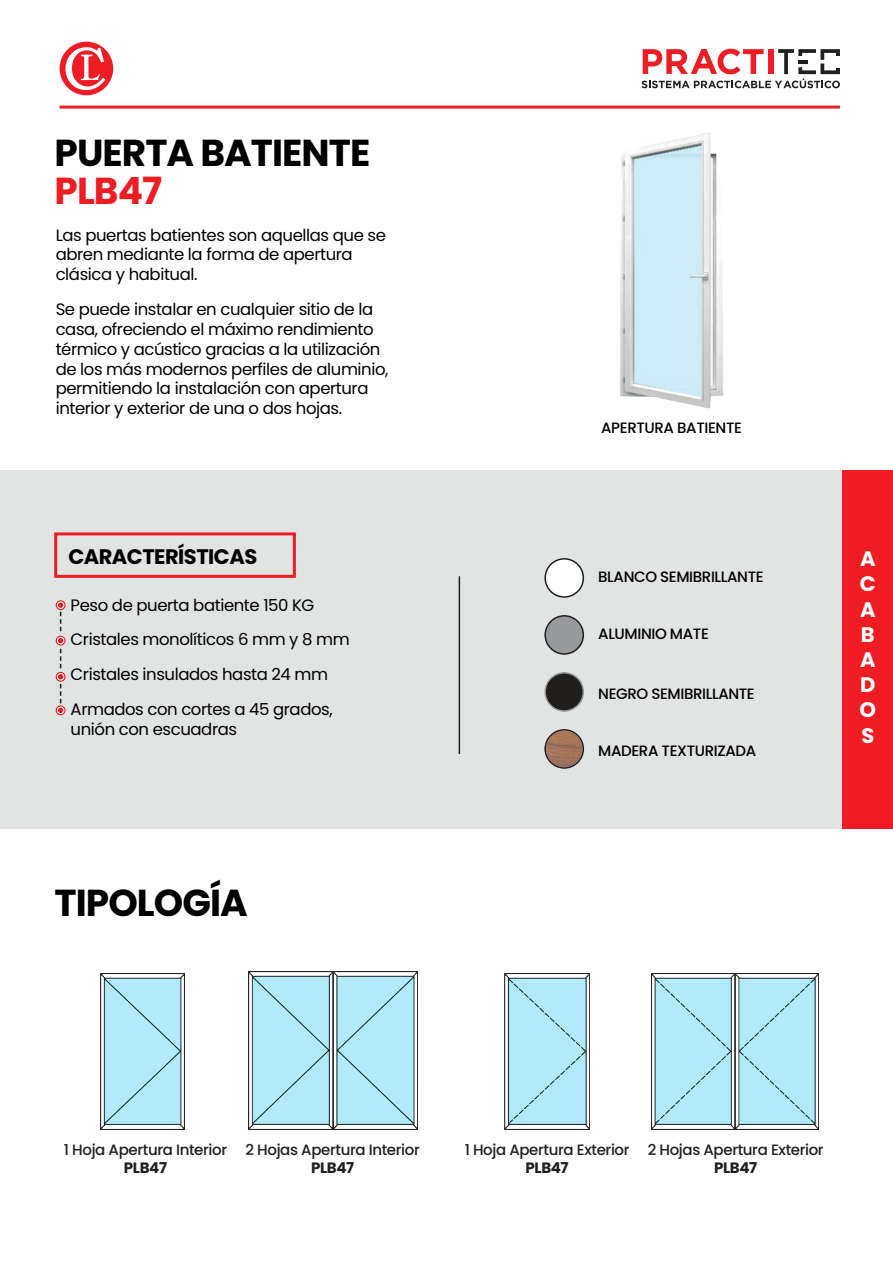
<style>
.page{position:relative;width:893px;height:1263px;background:#fff}
.page>*{position:absolute;margin:0;border:0;box-sizing:border-box;transform-origin:0 0}
.t1{font:700 37.5px "Poppins";letter-spacing:-.025em;color:#000001}
.t2{font:700 37.5px "Poppins";letter-spacing:-.025em;color:#ee1d23}
.t3{font:700 21px "Poppins";letter-spacing:-.025em;color:#000001}
.t4{font:700 21px/25.2px "Poppins";color:#fff;text-align:justify}
.t5{font:16.5px/19.8px "Poppins";letter-spacing:-.025em;color:#000001}
.t6{font:500 15px "Poppins";letter-spacing:-.025em;color:#231f20}
.t7{font:500 15px "Poppins";letter-spacing:-.025em;color:#000001}
.t8{font:700 15px "Poppins";letter-spacing:-.025em;color:#231f20}
</style>
<div class="page">
<svg style="left:642px;top:49px;width:198px;height:39px"></svg>
<hr style="left:60px;top:106px;width:780px;height:3px;background:#ee1d23">
<div style="left:60px;top:42px;width:53px;height:53px;background:#ee1d23;border-radius:50%"></div>
<svg style="left:65px;top:47px;width:40px;height:43px"></svg>
<div style="left:0;top:470px;width:893px;height:358px;background:#e1e4e2"></div>
<div style="left:842px;top:470px;width:51px;height:358px;background:#ee1d23"></div>
<svg style="left:544px;top:558px;width:40px;height:40px"></svg>
<svg style="left:544px;top:615px;width:40px;height:40px"></svg>
<svg style="left:544px;top:672px;width:40px;height:40px"></svg>
<svg style="left:544px;top:729px;width:40px;height:40px"></svg>
<svg style="left:56px;top:600px;width:10px;height:10px"></svg>
<svg style="left:56px;top:636px;width:10px;height:9px"></svg>
<svg style="left:56px;top:672px;width:10px;height:10px"></svg>
<svg style="left:56px;top:705px;width:10px;height:10px"></svg>
<svg style="left:57px;top:601px;width:7px;height:113px"></svg>
<div style="left:54px;top:532px;width:242px;height:46px;border:3px solid #ee1d23"></div>
<hr style="left:459px;top:576px;width:1px;height:178px;background:#231f20">
<img style="left:620px;top:132px;width:104px;height:277px">
<img style="left:248px;top:971px;width:170px;height:158px">
<img style="left:100px;top:973px;width:85px;height:156px">
<img style="left:651px;top:973px;width:168px;height:156px">
<img style="left:505px;top:973px;width:84px;height:156px">
<h1 class="t1" style="left:55px;top:131px;width:317px">PUERTA BATIENTE</h1>
<h1 class="t2" style="left:55px;top:169px;width:109px">PLB47</h1>
<p class="t5" style="left:56px;top:225px;width:332px">Las puertas batientes son aquellas que se abren mediante la forma de apertura clásica y habitual.</p>
<p class="t5" style="left:56px;top:299px;width:334px">Se puede instalar en cualquier sitio de la casa, ofreciendo el máximo rendimiento térmico y acústico gracias a la utilización de los más modernos perfiles de aluminio, permitiendo la instalación con apertura interior y exterior de una o dos hojas.</p>
<p class="t3" style="left:68px;top:544px;width:190px">CARACTERÍSTICAS</p>
<p class="t5" style="left:71px;top:587px;width:281px;line-height:34.8px">Peso de puerta batiente 150 KG<br>Cristales monolíticos 6 mm y 8 mm<br>Cristales insulados hasta 24 mm<br>Armados con cortes a 45 grados,</p>
<p class="t5" style="left:71px;top:719px;width:168px">unión con escuadras</p>
<h1 class="t1" style="left:55px;top:881px;width:195px">TIPOLOGÍA</h1>
<p class="t7" style="left:601px;top:419px;width:142px">APERTURA BATIENTE</p>
<p class="t7" style="left:598px;top:568px;width:167px">BLANCO SEMIBRILLANTE</p>
<p class="t7" style="left:598px;top:625px;width:112px">ALUMINIO MATE</p>
<p class="t7" style="left:598px;top:685px;width:158px">NEGRO SEMIBRILLANTE</p>
<p class="t7" style="left:598px;top:742px;width:160px">MADERA TEXTURIZADA</p>
<p class="t4" style="left:859px;top:546px;width:17px">A C A B A D O S</p>
<p class="t6" style="left:64px;top:1141px;width:165px">1 Hoja Apertura Interior</p>
<p class="t8" style="left:124px;top:1159px;width:45px">PLB47</p>
<p class="t6" style="left:245px;top:1141px;width:176px">2 Hojas Apertura Interior</p>
<p class="t8" style="left:311px;top:1159px;width:45px">PLB47</p>
<p class="t6" style="left:465px;top:1141px;width:166px">1 Hoja Apertura Exterior</p>
<p class="t8" style="left:526px;top:1159px;width:45px">PLB47</p>
<p class="t6" style="left:648px;top:1141px;width:177px">2 Hojas Apertura Exterior</p>
<p class="t8" style="left:714px;top:1159px;width:45px">PLB47</p>
</div>
